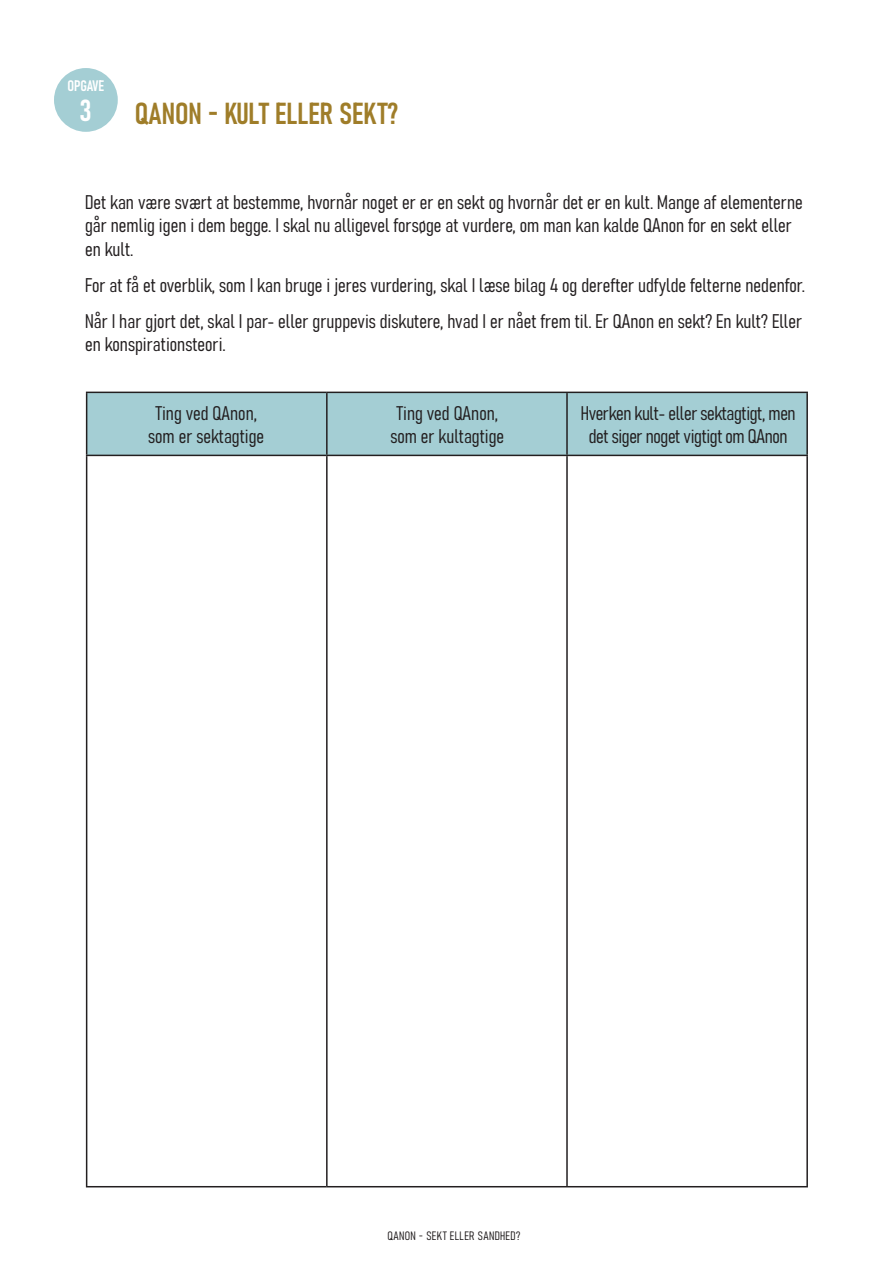
<style>
.page{position:relative;width:893px;height:1263px;background:#fff}
.page>*{position:absolute;margin:0;border:0;box-sizing:border-box;transform-origin:0 0}
.t1{font:30px "Bahnschrift";color:#9f7d29}
.t2{font:30px "Bahnschrift";color:#fff}
.t3{font:19.5px/23.4px "Bahnschrift";color:#231f20}
.t4{font:19.5px "Bahnschrift";letter-spacing:-.02em;color:#231f20}
.t5{font:15px "Bahnschrift";letter-spacing:-.01em;color:#fff}
.t6{font:12px "Bahnschrift";letter-spacing:.03em;color:#231f20}
</style>
<div class="page">
<div style="left:87px;top:393px;width:719px;height:62px;background:#a4ced4"></div>
<hr style="left:86px;top:392px;width:241px;height:1px;background:#231f20">
<hr style="left:86px;top:393px;width:1px;height:62px;background:#231f20">
<hr style="left:327px;top:392px;width:240px;height:1px;background:#231f20">
<hr style="left:326px;top:393px;width:2px;height:62px;background:#231f20">
<hr style="left:567px;top:392px;width:241px;height:1px;background:#231f20">
<hr style="left:566px;top:393px;width:2px;height:62px;background:#231f20">
<hr style="left:806px;top:393px;width:2px;height:62px;background:#231f20">
<hr style="left:86px;top:455px;width:241px;height:1px;background:#231f20">
<hr style="left:86px;top:456px;width:1px;height:730px;background:#231f20">
<hr style="left:327px;top:455px;width:240px;height:1px;background:#231f20">
<hr style="left:326px;top:456px;width:2px;height:730px;background:#231f20">
<hr style="left:567px;top:455px;width:241px;height:1px;background:#231f20">
<hr style="left:566px;top:456px;width:2px;height:730px;background:#231f20">
<hr style="left:806px;top:456px;width:2px;height:730px;background:#231f20">
<hr style="left:86px;top:1186px;width:241px;height:1px;background:#231f20">
<hr style="left:327px;top:1186px;width:240px;height:1px;background:#231f20">
<hr style="left:567px;top:1186px;width:241px;height:1px;background:#231f20">
<div style="left:54px;top:68px;width:64px;height:64px;background:#a4ced4;border-radius:50%"></div>
<p class="t5" style="left:67px;top:75px;width:38px">OPGAVE</p>
<p class="t2" style="left:80px;top:88px;width:13px">3</p>
<p class="t1" style="left:135px;top:90px;width:265px">QANON - KULT ELLER SEKT?</p>
<p class="t3" style="left:85px;top:189px;width:719px">Det kan være svært at bestemme, hvornår noget er er en sekt og hvornår det er en kult. Mange af elementerne går nemlig igen i dem begge. I skal nu alligevel forsøge at vurdere, om man kan kalde QAnon for en sekt eller en kult.</p>
<p class="t3" style="left:85px;top:272px;width:721px">For at få et overblik, som I kan bruge i jeres vurdering, skal I læse bilag 4 og derefter udfylde felterne nedenfor.</p>
<p class="t3" style="left:85px;top:308px;width:719px">Når I har gjort det, skal I par- eller gruppevis diskutere, hvad I er nået frem til. Er QAnon en sekt? En kult? Eller en konspirationsteori.</p>
<p class="t3" style="left:155px;top:400px;width:103px">Ting ved QAnon,</p>
<p class="t3" style="left:148px;top:423px;width:118px">som er sektagtige</p>
<p class="t3" style="left:396px;top:400px;width:103px">Ting ved QAnon,</p>
<p class="t3" style="left:390px;top:423px;width:115px">som er kultagtige</p>
<p class="t4" style="left:581px;top:398px;width:216px">Hverken kult- eller sektagtigt, men</p>
<p class="t4" style="left:589px;top:422px;width:200px">det siger noget vigtigt om QAnon</p>
<p class="t6" style="left:388px;top:1226px;width:134px">QANON - SEKT ELLER SANDHED?</p>
</div>
